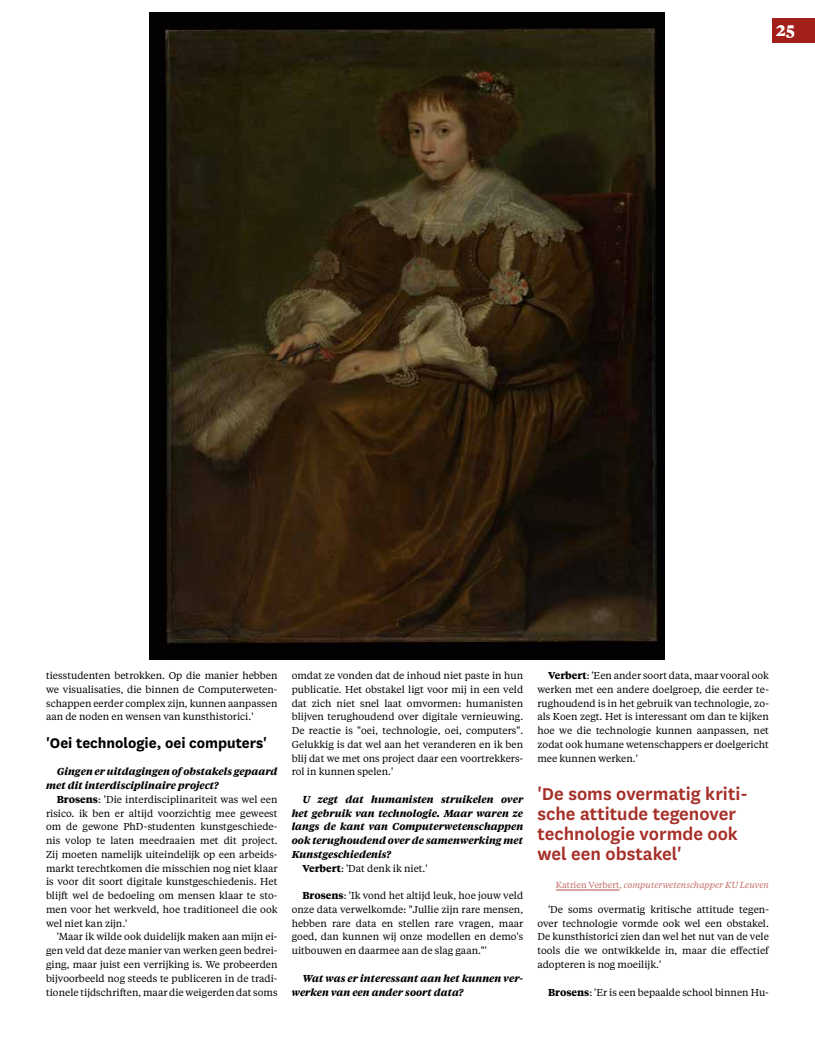
<style>
.page{position:relative;width:815px;height:1046px;background:#fff}
.page>*{position:absolute;margin:0;border:0;box-sizing:border-box;transform-origin:0 0}
.t1{font:600 20px/20px "National";color:#a62f28}
.t2{font:700 17.5px "Tiempos Text";color:#fff}
.t3{font:700 16.25px "National";color:#000}
.t4{font:10px/13.8px "Tiempos Text";color:#000;text-align:justify}
.t5{font:italic 700 10px/13.8px "Tiempos Text";color:#000}
.t6{font:italic 8.75px "Tiempos Text";color:#c16d69}
.s1{font-weight:700}
.s2{font-style:normal}
</style>
<div class="page">
<div style="left:772px;top:18px;width:43px;height:25px;background:#a21f1a"></div>
<img style="left:149px;top:12px;width:515px;height:647px">
<hr style="left:556px;top:889px;width:63px;height:1px;background:#c16d69">
<h2 class="t2" style="left:776px;top:17px;width:20px">25</h2>
<p class="t4" style="left:46px;top:668px;width:233px">tiesstudenten betrokken. Op die manier hebben we visualisaties, die binnen de Computerweten&shy;schappen eerder complex zijn, kunnen aanpassen aan de noden en wensen van kunsthistorici.'</p>
<h3 class="t3" style="left:46px;top:731px;width:223px">'Oei technologie, oei computers'</h3>
<p class="t5" style="left:46px;top:764px;width:233px;text-indent:11px">Gingen er uitdagingen of obstakels gepaard met dit interdisciplinaire project?</p>
<p class="t4" style="left:46px;top:791px;width:233px;text-indent:11px"><span class="s1">Brosens</span>: 'Die interdisciplinariteit was wel een risico. ik ben er altijd voorzichtig mee geweest om de gewone PhD-studenten kunstgeschiede&shy;nis volop te laten meedraaien met dit project.<br>Zij moeten namelijk uiteindelijk op een arbeids&shy;markt terechtkomen die misschien nog niet klaar is voor dit soort digitale kunstgeschiedenis. Het blijft wel de bedoeling om mensen klaar te sto&shy;men voor het werkveld, hoe traditioneel die ook wel niet kan zijn.'</p>
<p class="t4" style="left:46px;top:929px;width:233px;text-indent:11px">'Maar ik wilde ook duidelijk maken aan mijn ei&shy;gen veld dat deze manier van werken geen bedrei&shy;ging, maar juist een verrijking is. We probeerden bijvoorbeeld nog steeds te publiceren in de tradi&shy;tionele tijdschriften, maar die weigerden dat soms</p>
<p class="t4" style="left:292px;top:668px;width:233px">omdat ze vonden dat de inhoud niet paste in hun publicatie. Het obstakel ligt voor mij in een veld dat zich niet snel laat omvormen: humanisten blijven terughoudend over digitale vernieuwing.<br>De reactie is "oei, technologie, oei, computers".<br>Gelukkig is dat wel aan het veranderen en ik ben blij dat we met ons project daar een voortrekkers&shy;rol in kunnen spelen.'</p>
<p class="t5" style="left:302px;top:791px;width:222px">U zegt dat humanisten struikelen over</p>
<p class="t5" style="left:292px;top:805px;width:233px">het gebruik van technologie. Maar waren ze</p>
<p class="t5" style="left:292px;top:819px;width:233px">langs de kant van Computerwetenschappen</p>
<p class="t5" style="left:292px;top:833px;width:233px">ook terughoudend over de samenwerking met</p>
<p class="t5" style="left:292px;top:846px;width:101px">Kunstgeschiedenis?</p>
<p class="t4" style="left:302px;top:860px;width:127px"><span class="s1">Verbert</span>: 'Dat denk ik niet.'</p>
<p class="t4" style="left:292px;top:888px;width:233px;text-indent:11px"><span class="s1">Brosens</span>: 'Ik vond het altijd leuk, hoe jouw veld onze data verwelkomde: "Jullie zijn rare mensen, hebben rare data en stellen rare vragen, maar goed, dan kunnen wij onze modellen en demo's uitbouwen en daarmee aan de slag gaan."'</p>
<p class="t5" style="left:292px;top:970px;width:233px;text-indent:11px">Wat was er interessant aan het kunnen ver&shy;werken van een ander soort data?</p>
<p class="t4" style="left:537px;top:668px;width:233px;text-indent:11px"><span class="s1">Verbert</span>: 'Een ander soort data, maar vooral ook werken met een andere doelgroep, die eerder te&shy;rughoudend is in het gebruik van technologie, zo&shy;als Koen zegt. Het is interessant om dan te kijken hoe we die technologie kunnen aanpassen, net zodat ook humane wetenschappers er doelgericht mee kunnen werken.'</p>
<h1 class="t1" style="left:537px;top:782px;width:212px">'De soms overmatig kriti&shy;sche attitude tegenover technologie vormde ook wel een obstakel'</h1>
<p class="t6" style="left:556px;top:878px;width:215px"><span class="s2">Katrien Verbert,</span> computerwetenschapper KU Leuven</p>
<p class="t4" style="left:537px;top:901px;width:233px;text-indent:11px">'De soms overmatig kritische attitude tegen&shy;over technologie vormde ook wel een obstakel.<br>De kunsthistorici zien dan wel het nut van de vele tools die we ontwikkelde in, maar die effectief adopteren is nog moeilijk.'</p>
<p class="t4" style="left:548px;top:984px;width:222px"><span class="s1">Brosens</span>: 'Er is een bepaalde school binnen Hu-</p>
</div>
